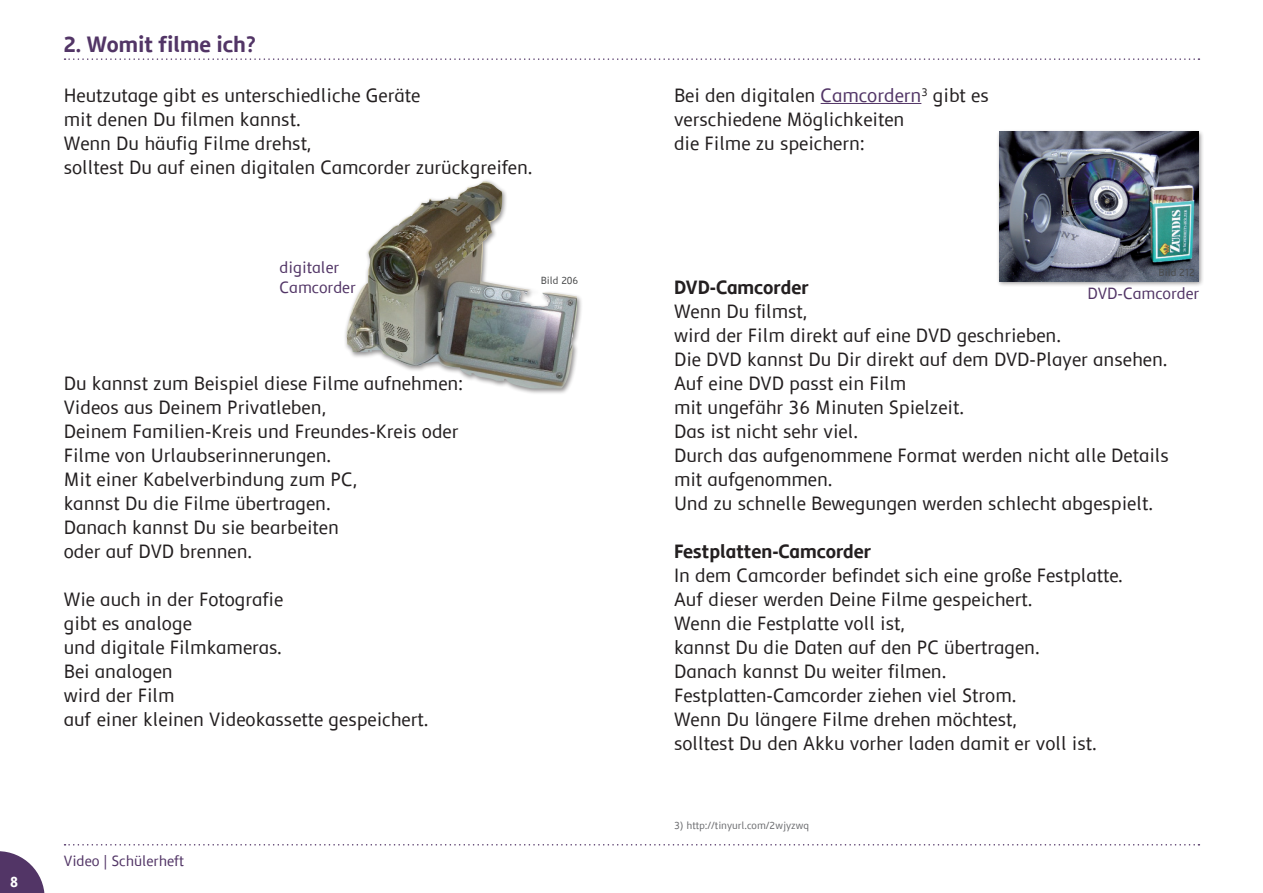
<style>
.page{position:relative;width:1263px;height:893px;background:#fff}
.page>*{position:absolute;margin:0;border:0;box-sizing:border-box;transform-origin:0 0}
.KAPITEL_Balken{font:700 22.5px "Semikolon Plus";color:#523566}
.BODY{font:19.5px/24px "Semikolon Plus";color:#231f20}
.BODY_FETT{font:19.5px "Semikolon Plus";color:#231f20}
.BODY_FETT-2{font:700 19.5px "Semikolon Plus";color:#231f20}
.BODY_BILDER{font:16.5px/19.5px "Semikolon Plus";color:#523566}
.Heftname_links{font:15px "Semikolon Plus";color:#523566}
.t1{font:700 15px "Semikolon Plus";color:#fff}
.QUELLE_BILDER{font:10.5px "Semikolon Plus";color:#6c6d70}
.QUELLE_BILDER-2{font:10.5px "Semikolon Plus";color:#494a4b}
.s1{color:#523566}
</style>
<div class="page">
<svg style="left:0;top:851px;width:45px;height:42px"></svg>
<svg style="left:65px;top:844px;width:1134px;height:1px"></svg>
<svg style="left:65px;top:58px;width:1134px;height:2px"></svg>
<hr style="left:821px;top:103px;width:100px;height:1px;background:#523566">
<div style="left:343px;top:179px;width:239px;height:215px;background:#231f20;opacity:.5"></div>
<img style="left:346px;top:182px;width:231px;height:206px">
<div style="left:996px;top:129px;width:208px;height:159px;background:#231f20;opacity:.5"></div>
<img style="left:999px;top:132px;width:200px;height:149px">
<p class="KAPITEL_Balken" style="left:64px;top:31px;width:194px">2. Womit filme ich?</p>
<p class="BODY" style="left:64px;top:84px;width:358px">Heutzutage gibt es unterschiedliche Geräte</p>
<p class="BODY" style="left:64px;top:108px;width:238px">mit denen Du filmen kannst.</p>
<p class="BODY" style="left:64px;top:132px;width:249px">Wenn Du häufig Filme drehst,</p>
<p class="BODY" style="left:64px;top:156px;width:470px">solltest Du auf einen digitalen Camcorder zurückgreifen.</p>
<p class="BODY_BILDER" style="left:280px;top:258px;width:78px">digitaler<br>Camcorder</p>
<p class="QUELLE_BILDER-2" style="left:541px;top:275px;width:39px">Bild 206</p>
<p class="BODY" style="left:64px;top:372px;width:401px">Du kannst zum Beispiel diese Filme aufnehmen:</p>
<p class="BODY" style="left:64px;top:396px;width:264px">Videos aus Deinem Privatleben,</p>
<p class="BODY" style="left:64px;top:420px;width:396px">Deinem Familien-Kreis und Freundes-Kreis oder<br>Filme von Urlaubserinnerungen.</p>
<p class="BODY" style="left:64px;top:468px;width:295px">Mit einer Kabelverbindung zum PC,</p>
<p class="BODY" style="left:64px;top:492px;width:268px">kannst Du die Filme übertragen.</p>
<p class="BODY" style="left:64px;top:516px;width:276px">Danach kannst Du sie bearbeiten</p>
<p class="BODY" style="left:64px;top:540px;width:190px">oder auf DVD brennen.</p>
<p class="BODY" style="left:64px;top:588px;width:221px">Wie auch in der Fotografie</p>
<p class="BODY" style="left:64px;top:612px;width:130px">gibt es analoge</p>
<p class="BODY" style="left:64px;top:636px;width:219px">und digitale Filmkameras.</p>
<p class="BODY" style="left:64px;top:660px;width:110px">Bei analogen</p>
<p class="BODY" style="left:64px;top:684px;width:112px">wird der Film</p>
<p class="BODY" style="left:64px;top:708px;width:366px">auf einer kleinen Videokassette gespeichert.</p>
<p class="t1" style="left:10px;top:873px;width:10px">8</p>
<p class="Heftname_links" style="left:64px;top:853px;width:122px">Video | Schülerheft</p>
<p class="BODY" style="left:674px;top:84px;width:316px">Bei den digitalen <span class="s1">Camcordern</span><sup>3</sup> gibt es</p>
<p class="BODY" style="left:674px;top:108px;width:232px">verschiedene Möglichkeiten</p>
<p class="BODY" style="left:674px;top:132px;width:192px">die Filme zu speichern:</p>
<p class="QUELLE_BILDER-2" style="left:1159px;top:267px;width:38px">Bild 212</p>
<p class="BODY_FETT-2" style="left:674px;top:276px;width:136px">DVD-Camcorder</p>
<p class="BODY_FETT" style="left:674px;top:301px;width:135px">Wenn Du filmst,</p>
<p class="BODY_FETT" style="left:674px;top:325px;width:388px">wird der Film direkt auf eine DVD geschrieben.</p>
<p class="BODY" style="left:674px;top:348px;width:495px">Die DVD kannst Du Dir direkt auf dem DVD-Player ansehen.</p>
<p class="BODY" style="left:674px;top:372px;width:292px">Auf eine DVD passt ein Film<br>mit ungefähr 36 Minuten Spielzeit.</p>
<p class="BODY" style="left:674px;top:420px;width:186px">Das ist nicht sehr viel.</p>
<p class="BODY" style="left:674px;top:444px;width:496px">Durch das aufgenommene Format werden nicht alle Details mit aufgenommen.</p>
<p class="BODY" style="left:674px;top:492px;width:480px">Und zu schnelle Bewegungen werden schlecht abgespielt.</p>
<p class="BODY_FETT-2" style="left:674px;top:540px;width:199px">Festplatten-Camcorder</p>
<p class="BODY" style="left:674px;top:564px;width:450px">In dem Camcorder befindet sich eine große Festplatte.</p>
<p class="BODY" style="left:674px;top:588px;width:360px">Auf dieser werden Deine Filme gespeichert.</p>
<p class="BODY" style="left:674px;top:612px;width:232px">Wenn die Festplatte voll ist,</p>
<p class="BODY" style="left:674px;top:636px;width:367px">kannst Du die Daten auf den PC übertragen.</p>
<p class="BODY" style="left:674px;top:660px;width:274px">Danach kannst Du weiter filmen.</p>
<p class="BODY" style="left:674px;top:684px;width:344px">Festplatten-Camcorder ziehen viel Strom.</p>
<p class="BODY" style="left:674px;top:708px;width:344px">Wenn Du längere Filme drehen möchtest,</p>
<p class="BODY" style="left:674px;top:732px;width:424px">solltest Du den Akku vorher laden damit er voll ist.</p>
<p class="BODY_BILDER" style="left:1087px;top:284px;width:113px">DVD-Camcorder</p>
<p class="QUELLE_BILDER" style="left:674px;top:820px;width:137px">3) http://tinyurl.com/2wjyzwq</p>
</div>
